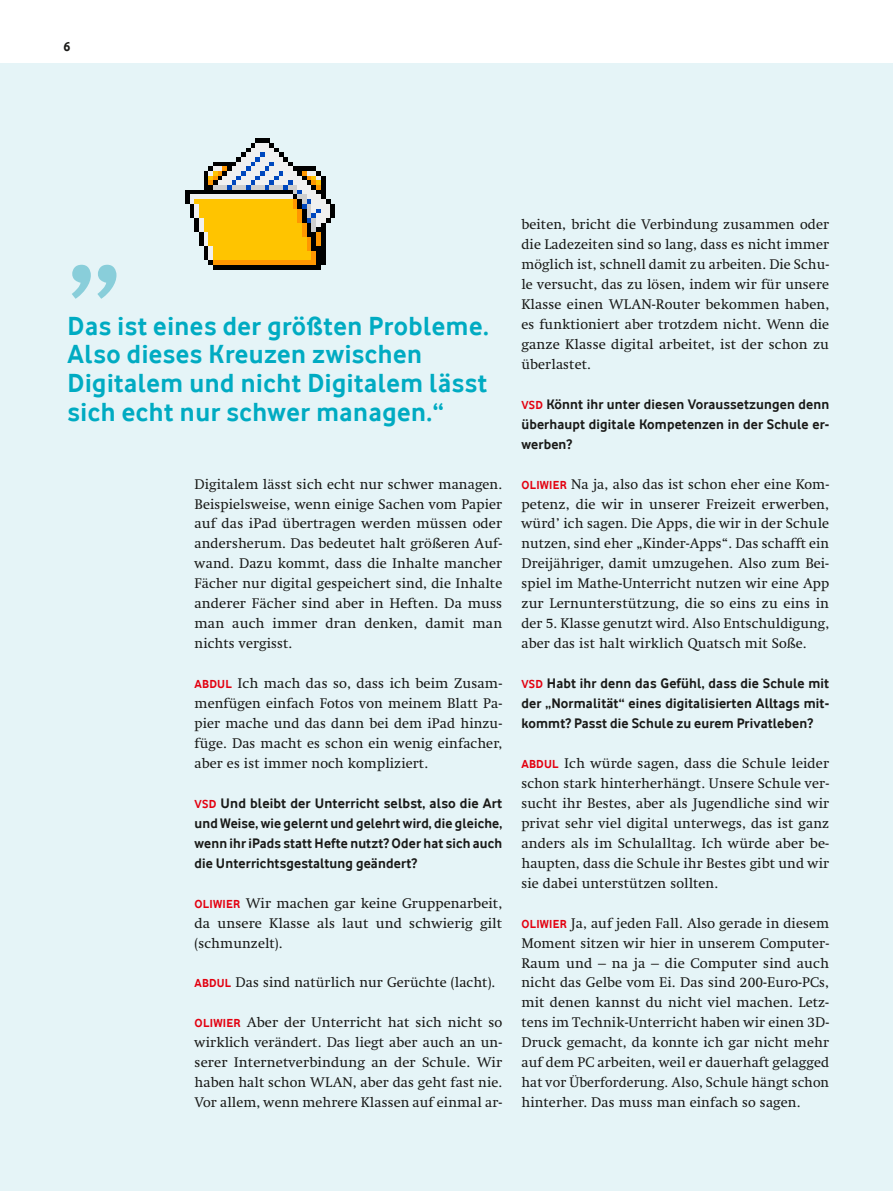
<style>
.page{position:relative;width:893px;height:1191px;background:#fff}
.page>*{position:absolute;margin:0;border:0;box-sizing:border-box;transform-origin:0 0}
.t1{font:700 27px/28.5px "Vodafone Rg";letter-spacing:.02em;color:#00abc2}
.t2{font:14.25px/20px "Swift LT Pro";letter-spacing:.005em;color:#1a1a18;text-align:justify}
.t3{font:700 14.25px/20px "Vodafone Rg";letter-spacing:.01em;color:#1a1a18;text-align:justify}
.t4{font:700 13.5px "Vodafone Rg";color:#1a1a18}
.s1{font-family:"Vodafone Rg";font-weight:700;font-size:12px;color:#e3000f}
.s2{font-size:12px;color:#e3000f}
</style>
<div class="page">
<div style="left:0;top:64px;width:893px;height:1127px;background:#e5f4f7"></div>
<svg style="left:72px;top:265px;width:44px;height:34px"></svg>
<svg style="left:185px;top:138px;width:150px;height:132px"></svg>
<p class="t4" style="left:63px;top:39px;width:8px">6</p>
<h1 class="t1" style="left:68px;top:311px;width:421px">Das ist eines der größten Probleme.<br>Also dieses Kreuzen zwischen Digitalem und nicht Digitalem lässt sich echt nur schwer managen.“</h1>
<p class="t2" style="left:195px;top:474px;width:309px">Digitalem lässt sich echt nur schwer managen.<br>Beispielsweise, wenn einige Sachen vom Papier auf das iPad übertragen werden müssen oder andersherum. Das bedeutet halt größeren Auf&shy;wand. Dazu kommt, dass die Inhalte mancher Fächer nur digital gespeichert sind, die Inhalte anderer Fächer sind aber in Heften. Da muss man auch immer dran denken, damit man nichts vergisst.</p>
<p class="t2" style="left:195px;top:673px;width:309px"><span class="s1">ABDUL</span> Ich mach das so, dass ich beim Zusam&shy;menfügen einfach Fotos von meinem Blatt Pa&shy;pier mache und das dann bei dem iPad hinzu&shy;füge. Das macht es schon ein wenig einfacher, aber es ist immer noch kompliziert.</p>
<p class="t3" style="left:195px;top:793px;width:309px"><span class="s2">VSD</span> Und bleibt der Unterricht selbst, also die Art und Weise, wie gelernt und gelehrt wird, die gleiche, wenn ihr iPads statt Hefte nutzt? Oder hat sich auch die Unterrichtsgestaltung geändert?</p>
<p class="t2" style="left:195px;top:893px;width:309px"><span class="s1">OLIWIER</span> Wir machen gar keine Gruppenarbeit, da unsere Klasse als laut und schwierig gilt (schmunzelt).</p>
<p class="t2" style="left:195px;top:972px;width:302px"><span class="s1">ABDUL</span> Das sind natürlich nur Gerüchte (lacht).</p>
<p class="t2" style="left:195px;top:1012px;width:309px"><span class="s1">OLIWIER</span> Aber der Unterricht hat sich nicht so wirklich verändert. Das liegt aber auch an un&shy;serer Internetverbindung an der Schule. Wir haben halt schon WLAN, aber das geht fast nie.<br>Vor allem, wenn mehrere Klassen auf einmal ar-</p>
<p class="t2" style="left:521px;top:214px;width:309px">beiten, bricht die Verbindung zusammen oder die Ladezeiten sind so lang, dass es nicht immer möglich ist, schnell damit zu arbeiten. Die Schu&shy;le versucht, das zu lösen, indem wir für unsere Klasse einen WLAN-Router bekommen haben, es funktioniert aber trotzdem nicht. Wenn die ganze Klasse digital arbeitet, ist der schon zu überlastet.</p>
<p class="t3" style="left:521px;top:394px;width:309px"><span class="s2">VSD</span> Könnt ihr unter diesen Voraussetzungen denn überhaupt digitale Kompetenzen in der Schule er&shy;werben?</p>
<p class="t2" style="left:521px;top:474px;width:309px"><span class="s1">OLIWIER</span> Na ja, also das ist schon eher eine Kom&shy;petenz, die wir in unserer Freizeit erwerben, würd’ ich sagen. Die Apps, die wir in der Schule nutzen, sind eher „Kinder-Apps“. Das schafft ein Dreijähriger, damit umzugehen. Also zum Bei&shy;spiel im Mathe-Unterricht nutzen wir eine App zur Lernunterstützung, die so eins zu eins in der 5. Klasse genutzt wird. Also Entschuldigung, aber das ist halt wirklich Quatsch mit Soße.</p>
<p class="t3" style="left:521px;top:673px;width:309px"><span class="s2">VSD</span> Habt ihr denn das Gefühl, dass die Schule mit der „Normalität“ eines digitalisierten Alltags mit&shy;kommt? Passt die Schule zu eurem Privatleben?</p>
<p class="t2" style="left:521px;top:753px;width:309px"><span class="s1">ABDUL</span> Ich würde sagen, dass die Schule leider schon stark hinterherhängt. Unsere Schule ver&shy;sucht ihr Bestes, aber als Jugendliche sind wir privat sehr viel digital unterwegs, das ist ganz anders als im Schulalltag. Ich würde aber be&shy;haupten, dass die Schule ihr Bestes gibt und wir sie dabei unterstützen sollten.</p>
<p class="t2" style="left:521px;top:912px;width:309px"><span class="s1">OLIWIER</span> Ja, auf jeden Fall. Also gerade in diesem Moment sitzen wir hier in unserem Computer-Raum und – na ja – die Computer sind auch nicht das Gelbe vom Ei. Das sind 200-Euro-PCs, mit denen kannst du nicht viel machen. Letz&shy;tens im Technik-Unterricht haben wir einen 3D-Druck gemacht, da konnte ich gar nicht mehr auf dem PC arbeiten, weil er dauerhaft gelagged hat vor Überforderung. Also, Schule hängt schon hinterher. Das muss man einfach so sagen.</p>
</div>
